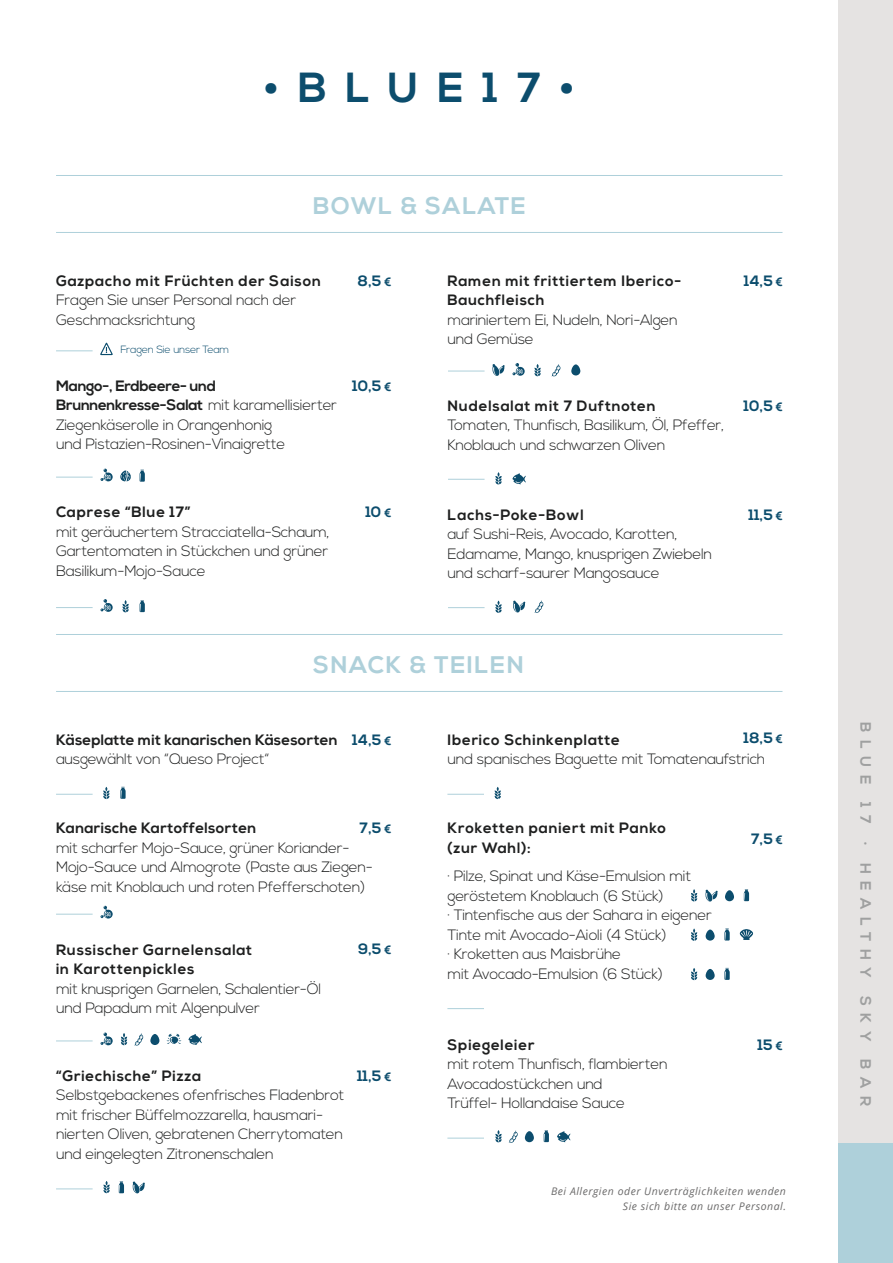
<style>
.page{position:relative;width:893px;height:1263px;background:#fff}
.page>*{position:absolute;margin:0;border:0;box-sizing:border-box;transform-origin:0 0}
.t1{font:700 42px "Nexa";letter-spacing:.45em;color:#0c4d6d}
.t2{font:700 24px "Nexa";letter-spacing:.06em;color:#aed0da}
.t3{font:300 15px/19.5px "Nexa";letter-spacing:-.02em;color:#1e1f1f}
.t4{font:700 15px/19.5px "Nexa";letter-spacing:.05em;color:#1e1f1f}
.t5{font:700 15px "Nexa";color:#0c4d6d}
.t6{font:700 15px "Nexa";letter-spacing:-.02em;color:#1e1f1f}
.t7{font:700 15px "Nexa";letter-spacing:.01em;color:#1e1f1f}
.t8{font:700 15px "Nexa";letter-spacing:.02em;color:#1e1f1f}
.t9{font:700 15px "Nexa";letter-spacing:.5em;color:#9fa0a0}
.t10{font:italic 10.5px/15px "Open Sans";letter-spacing:.05em;color:#6b6a6a;text-align:right}
.t11{font:300 10.5px "Nexa";letter-spacing:-.02em;color:#0c4d6d}
.s1{font-weight:300}
.s2{font-size:12px}
.s3{font-weight:700}
</style>
<div class="page">
<div style="left:839px;top:0;width:54px;height:1143px;background:#e5e3e2"></div>
<div style="left:839px;top:1143px;width:54px;height:120px;background:#aed0da"></div>
<hr style="left:56px;top:232px;width:726px;height:1px;background:#aed0da">
<hr style="left:56px;top:691px;width:726px;height:1px;background:#aed0da">
<hr style="left:56px;top:175px;width:726px;height:1px;background:#aed0da">
<hr style="left:56px;top:634px;width:726px;height:1px;background:#aed0da">
<svg style="left:744px;top:889px;width:5px;height:12px"></svg>
<svg style="left:724px;top:968px;width:6px;height:12px"></svg>
<svg style="left:724px;top:928px;width:6px;height:12px"></svg>
<svg style="left:705px;top:890px;width:13px;height:12px"></svg>
<hr style="left:56px;top:794px;width:37px;height:1px;background:#aed0da">
<svg style="left:120px;top:787px;width:6px;height:12px"></svg>
<svg style="left:103px;top:787px;width:7px;height:12px"></svg>
<hr style="left:447px;top:794px;width:37px;height:1px;background:#aed0da">
<svg style="left:494px;top:787px;width:7px;height:12px"></svg>
<div style="left:725px;top:890px;width:9px;height:11px;background:#0c4d6d;border-radius:4px"></div>
<div style="left:706px;top:969px;width:9px;height:11px;background:#0c4d6d;border-radius:4px"></div>
<svg style="left:706px;top:929px;width:9px;height:11px"></svg>
<svg style="left:691px;top:889px;width:7px;height:12px"></svg>
<svg style="left:691px;top:968px;width:7px;height:12px"></svg>
<svg style="left:691px;top:928px;width:7px;height:13px"></svg>
<svg style="left:740px;top:929px;width:13px;height:11px"></svg>
<div style="left:150px;top:1034px;width:9px;height:11px;background:#0c4d6d;border-radius:4px"></div>
<svg style="left:188px;top:1034px;width:14px;height:11px"></svg>
<svg style="left:134px;top:1033px;width:9px;height:13px"></svg>
<svg style="left:119px;top:1181px;width:5px;height:12px"></svg>
<svg style="left:100px;top:906px;width:13px;height:12px"></svg>
<svg style="left:132px;top:1181px;width:13px;height:13px"></svg>
<svg style="left:120px;top:1033px;width:7px;height:12px"></svg>
<hr style="left:56px;top:914px;width:37px;height:1px;background:#aed0da">
<svg style="left:100px;top:1032px;width:13px;height:13px"></svg>
<hr style="left:56px;top:1040px;width:37px;height:1px;background:#aed0da">
<hr style="left:56px;top:1188px;width:37px;height:1px;background:#aed0da">
<svg style="left:167px;top:1033px;width:14px;height:11px"></svg>
<svg style="left:103px;top:1181px;width:7px;height:12px"></svg>
<svg style="left:544px;top:1130px;width:5px;height:12px"></svg>
<hr style="left:447px;top:1138px;width:37px;height:1px;background:#aed0da">
<hr style="left:447px;top:1008px;width:37px;height:1px;background:#aed0da">
<div style="left:525px;top:1131px;width:9px;height:11px;background:#0c4d6d;border-radius:4px"></div>
<svg style="left:557px;top:1131px;width:14px;height:11px"></svg>
<svg style="left:509px;top:1130px;width:9px;height:13px"></svg>
<svg style="left:495px;top:1130px;width:7px;height:12px"></svg>
<hr style="left:56px;top:350px;width:37px;height:1px;background:#aed0da">
<svg style="left:100px;top:342px;width:13px;height:14px"></svg>
<hr style="left:56px;top:477px;width:37px;height:1px;background:#aed0da">
<svg style="left:140px;top:470px;width:5px;height:12px"></svg>
<svg style="left:120px;top:470px;width:11px;height:11px"></svg>
<svg style="left:100px;top:469px;width:13px;height:12px"></svg>
<div style="left:571px;top:364px;width:9px;height:11px;background:#0c4d6d;border-radius:4px"></div>
<svg style="left:512px;top:473px;width:14px;height:12px"></svg>
<svg style="left:552px;top:364px;width:8px;height:12px"></svg>
<svg style="left:534px;top:601px;width:9px;height:12px"></svg>
<hr style="left:56px;top:607px;width:37px;height:1px;background:#aed0da">
<svg style="left:140px;top:600px;width:5px;height:12px"></svg>
<svg style="left:100px;top:599px;width:13px;height:13px"></svg>
<svg style="left:512px;top:363px;width:13px;height:13px"></svg>
<svg style="left:122px;top:600px;width:7px;height:12px"></svg>
<svg style="left:534px;top:364px;width:7px;height:12px"></svg>
<hr style="left:448px;top:371px;width:37px;height:1px;background:#aed0da">
<svg style="left:492px;top:364px;width:13px;height:12px"></svg>
<svg style="left:495px;top:472px;width:7px;height:13px"></svg>
<svg style="left:495px;top:601px;width:7px;height:12px"></svg>
<hr style="left:448px;top:479px;width:37px;height:1px;background:#aed0da">
<hr style="left:448px;top:607px;width:37px;height:1px;background:#aed0da">
<svg style="left:513px;top:600px;width:12px;height:13px"></svg>
<p class="t1" style="left:264px;top:63px;width:312px">•BLUE17•</p>
<p class="t2" style="left:313px;top:192px;width:214px">BOWL &amp; SALATE</p>
<p class="t4" style="left:56px;top:271px;width:266px">Gazpacho mit Früchten der Saison</p>
<p class="t3" style="left:56px;top:291px;width:242px">Fragen Sie unser Personal nach der</p>
<p class="t3" style="left:56px;top:311px;width:141px">Geschmacksrichtung</p>
<p class="t11" style="left:120px;top:344px;width:110px">Fragen Sie unser Team</p>
<p class="t6" style="left:56px;top:377px;width:161px">Mango-, Erdbeere- und</p>
<p class="t6" style="left:56px;top:396px;width:283px">Brunnenkresse-Salat <span class="s1">mit karamellisierter</span></p>
<p class="t3" style="left:56px;top:415px;width:218px">Ziegenkäserolle in Orangenhonig</p>
<p class="t3" style="left:56px;top:435px;width:231px">und Pistazien-Rosinen-Vinaigrette</p>
<p class="t5" style="left:358px;top:272px;width:35px">8,5 <span class="s2">€</span></p>
<p class="t5" style="left:352px;top:377px;width:40px">10,5 <span class="s2">€</span></p>
<p class="t4" style="left:56px;top:503px;width:136px">Caprese “Blue 17”</p>
<p class="t3" style="left:56px;top:522px;width:275px">mit geräuchertem Stracciatella-Schaum,</p>
<p class="t3" style="left:56px;top:542px;width:274px">Gartentomaten in Stückchen und grüner</p>
<p class="t3" style="left:56px;top:561px;width:151px">Basilikum-Mojo-Sauce</p>
<p class="t5" style="left:365px;top:503px;width:27px">10 <span class="s2">€</span></p>
<p class="t4" style="left:447px;top:271px;width:235px">Ramen mit frittiertem Iberico-<br>Bauchfleisch</p>
<p class="t3" style="left:447px;top:311px;width:232px">mariniertem Ei, Nudeln, Nori-Algen</p>
<p class="t3" style="left:447px;top:330px;width:88px">und Gemüse</p>
<p class="t5" style="left:744px;top:272px;width:40px">14,5 <span class="s2">€</span></p>
<p class="t4" style="left:447px;top:396px;width:210px">Nudelsalat mit 7 Duftnoten</p>
<p class="t3" style="left:447px;top:416px;width:278px">Tomaten, Thunfisch, Basilikum, Öl, Pfeffer,<br>Knoblauch und schwarzen Oliven</p>
<p class="t5" style="left:744px;top:397px;width:40px">10,5 <span class="s2">€</span></p>
<p class="t4" style="left:447px;top:506px;width:138px">Lachs-Poke-Bowl</p>
<p class="t3" style="left:447px;top:525px;width:231px">auf Sushi-Reis, Avocado, Karotten,</p>
<p class="t3" style="left:447px;top:545px;width:266px">Edamame, Mango, knusprigen Zwiebeln und scharf-saurer Mangosauce</p>
<p class="t5" style="left:748px;top:506px;width:36px">11,5 <span class="s2">€</span></p>
<p class="t2" style="left:313px;top:651px;width:212px">SNACK &amp; TEILEN</p>
<p class="t7" style="left:56px;top:731px;width:283px">Käseplatte mit kanarischen Käsesorten</p>
<p class="t3" style="left:56px;top:750px;width:215px">ausgewählt von “Queso Project“</p>
<p class="t5" style="left:352px;top:731px;width:40px">14,5 <span class="s2">€</span></p>
<p class="t8" style="left:56px;top:819px;width:202px">Kanarische Kartoffelsorten</p>
<p class="t3" style="left:56px;top:838px;width:295px">mit scharfer Mojo-Sauce, grüner Koriander-</p>
<p class="t3" style="left:56px;top:858px;width:318px">Mojo-Sauce und Almogrote (Paste aus Ziegen&shy;käse mit Knoblauch und roten Pfefferschoten)</p>
<p class="t5" style="left:360px;top:819px;width:33px">7,5 <span class="s2">€</span></p>
<p class="t4" style="left:56px;top:940px;width:198px">Russischer Garnelensalat</p>
<p class="t4" style="left:56px;top:960px;width:140px">in Karottenpickles</p>
<p class="t3" style="left:56px;top:979px;width:267px">mit knusprigen Garnelen, Schalentier-Öl</p>
<p class="t3" style="left:56px;top:999px;width:205px">und Papadum mit Algenpulver</p>
<p class="t5" style="left:358px;top:941px;width:35px">9,5 <span class="s2">€</span></p>
<p class="t3" style="left:56px;top:1066px;width:290px"><span class="s3">“Griechische” Pizza<br></span>Selbstgebackenes ofenfrisches Fladenbrot mit frischer Büffelmozzarella, hausmari&shy;nierten Oliven, gebratenen Cherrytomaten und eingelegten Zitronenschalen</p>
<p class="t5" style="left:357px;top:1067px;width:36px">11,5 <span class="s2">€</span></p>
<p class="t5" style="left:744px;top:729px;width:41px">18,5 <span class="s2">€</span></p>
<p class="t4" style="left:447px;top:730px;width:174px">Iberico Schinkenplatte</p>
<p class="t3" style="left:447px;top:750px;width:319px">und spanisches Baguette mit Tomatenaufstrich</p>
<p class="t4" style="left:447px;top:819px;width:220px">Kroketten paniert mit Panko</p>
<p class="t4" style="left:447px;top:838px;width:85px">(zur Wahl):</p>
<p class="t3" style="left:447px;top:867px;width:245px">· Pilze, Spinat und Käse-Emulsion mit geröstetem Knoblauch (6 Stück)</p>
<p class="t3" style="left:447px;top:906px;width:266px">· Tintenfische aus der Sahara in eigener<br>Tinte mit Avocado-Aioli (4 Stück)</p>
<p class="t3" style="left:447px;top:945px;width:175px">· Kroketten aus Maisbrühe</p>
<p class="t3" style="left:447px;top:964px;width:217px">mit Avocado-Emulsion (6 Stück)</p>
<p class="t4" style="left:447px;top:1035px;width:89px">Spiegeleier</p>
<p class="t3" style="left:447px;top:1055px;width:222px">mit rotem Thunfisch, flambierten</p>
<p class="t3" style="left:447px;top:1075px;width:157px">Avocadostückchen und</p>
<p class="t3" style="left:447px;top:1094px;width:179px">Trüffel- Hollandaise Sauce</p>
<p class="t5" style="left:751px;top:830px;width:33px">7,5 <span class="s2">€</span></p>
<p class="t5" style="left:757px;top:1036px;width:27px">15 <span class="s2">€</span></p>
<p class="t10" style="left:551px;top:1183px;width:236px">Bei Allergien oder Unverträglichkeiten wenden<br>Sie sich bitte an unser Personal.</p>
<p class="t9" style="left:874px;top:722px;width:385px;rotate:90deg">BLUE 17 · HEALTHY SKY BAR</p>
</div>
